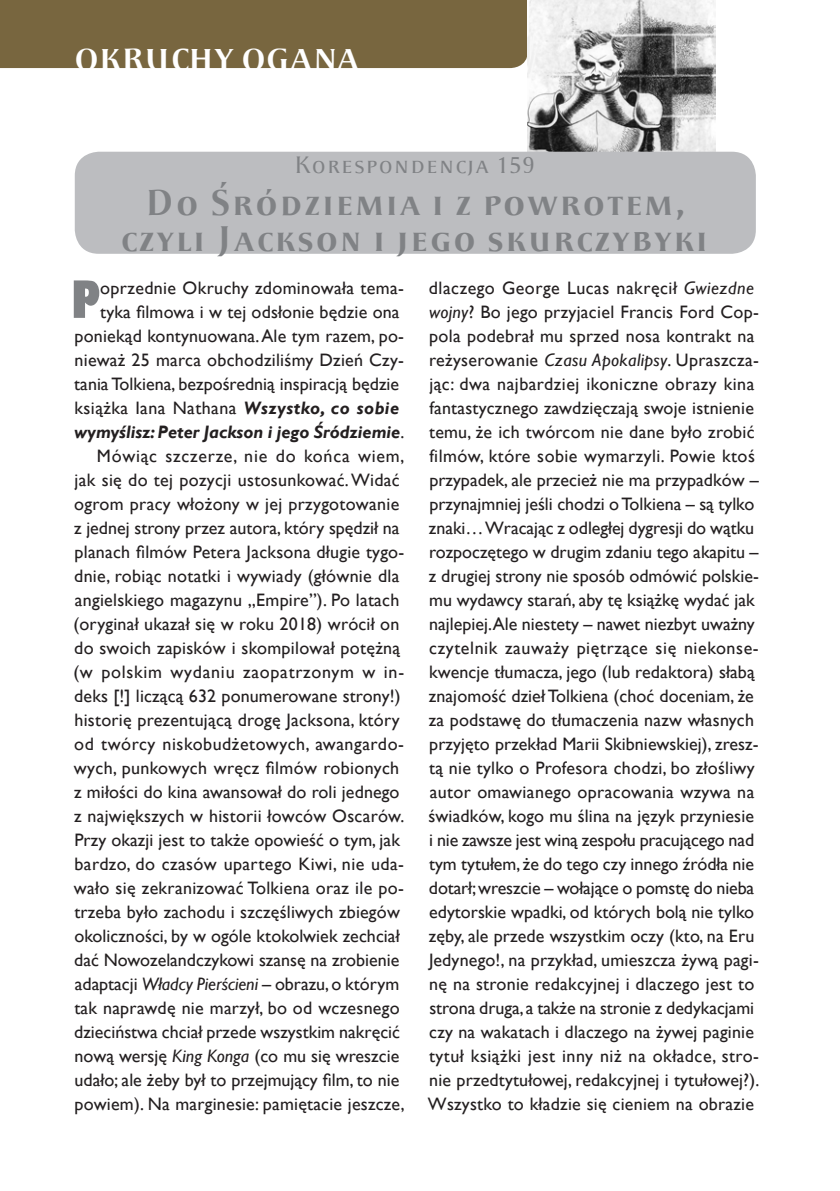
<style>
.page{position:relative;width:840px;height:1191px;background:#fff}
.page>*{position:absolute;margin:0;border:0;box-sizing:border-box;transform-origin:0 0}
.t1{font:800 condensed 50.2px "Gill Sans";color:#808285}
.t2{font:700 37.8px/36px "Apolonia TT";letter-spacing:.05em;color:#808285;text-align:center;scale:.95 1}
.t3{font:700 32px "Apolonia TT";color:#fff}
.t4{font:25.2px "Apolonia TT";letter-spacing:.05em;color:#808285;scale:.95 1}
.t5{font:18px/24px "Gill Sans";letter-spacing:.01em;color:#231f20}
.t6{font:18px "Gill Sans";letter-spacing:.04em;color:#231f20}
.t7{font:italic 700 18px "Gill Sans";color:#231f20}
.t8{font:18px "Gill Sans";letter-spacing:.03em;color:#231f20}
.s1{font-weight:700;font-style:italic}
.s2{font-weight:400;font-style:normal}
.s3{font-style:italic}
</style>
<div class="page">
<div style="left:0;top:0;width:527px;height:68px;background:#78663f"></div>
<img style="left:527px;top:0;width:187px;height:151px">
<div style="left:75px;top:152px;width:680px;height:102px;background:#bcbdc0;border-radius:24px"></div>
<h3 class="t3" style="left:74px;top:41px;width:287px">OKRUCHY OGANA</h3>
<h3 class="t4" style="left:293px;top:150px;width:255px">Korespondencja 159</h3>
<h2 class="t2" style="left:120px;top:185px;width:619px">Do Śródziemia i z powrotem, czyli Jackson i jego skurczybyki</h2>
<h1 class="t1" style="left:71px;top:268px;width:30px">P</h1>
<p class="t5" style="left:100px;top:276px;width:305px">oprzednie Okruchy zdominowała tema-</p>
<p class="t5" style="left:100px;top:300px;width:301px">tyka filmowa i w tej odsłonie będzie ona</p>
<p class="t5" style="left:74px;top:324px;width:331px">poniekąd kontynuowana. Ale tym razem, po-</p>
<p class="t5" style="left:74px;top:348px;width:331px">nieważ 25 marca obchodziliśmy Dzień Czy-</p>
<p class="t5" style="left:74px;top:372px;width:326px">tania Tolkiena, bezpośrednią inspiracją będzie</p>
<p class="t5" style="left:74px;top:396px;width:326px">książka Iana Nathana <span class="s1">Wszystko, co sobie</span></p>
<p class="t7" style="left:74px;top:421px;width:331px">wymyślisz: Peter Jackson i jego Śródziemie<span class="s2">.</span></p>
<p class="t6" style="left:97px;top:445px;width:309px">Mówiąc szczerze, nie do końca wiem,</p>
<p class="t5" style="left:75px;top:468px;width:326px">jak się do tej pozycji ustosunkować. Widać</p>
<p class="t5" style="left:74px;top:492px;width:326px">ogrom pracy włożony w jej przygotowanie</p>
<p class="t5" style="left:74px;top:516px;width:327px">z jednej strony przez autora, który spędził na</p>
<p class="t5" style="left:74px;top:540px;width:331px">planach filmów Petera Jacksona długie tygo-</p>
<p class="t5" style="left:74px;top:564px;width:326px">dnie, robiąc notatki i wywiady (głównie dla</p>
<p class="t5" style="left:75px;top:588px;width:326px">angielskiego magazynu „Empire”). Po latach</p>
<p class="t5" style="left:73px;top:612px;width:327px">(oryginał ukazał się w roku 2018) wrócił on</p>
<p class="t5" style="left:74px;top:636px;width:327px">do swoich zapisków i skompilował potężną</p>
<p class="t6" style="left:73px;top:661px;width:332px">(w polskim wydaniu zaopatrzonym w in-</p>
<p class="t5" style="left:74px;top:684px;width:328px">deks [!] liczącą 632 ponumerowane strony!)</p>
<p class="t5" style="left:74px;top:708px;width:326px">historię prezentującą drogę Jacksona, który</p>
<p class="t8" style="left:74px;top:733px;width:331px">od twórcy niskobudżetowych, awangardo-</p>
<p class="t5" style="left:74px;top:756px;width:327px">wych, punkowych wręcz filmów robionych</p>
<p class="t5" style="left:74px;top:780px;width:327px">z miłości do kina awansował do roli jednego</p>
<p class="t5" style="left:74px;top:804px;width:331px">z największych w historii łowców Oscarów.</p>
<p class="t5" style="left:74px;top:828px;width:327px">Przy okazji jest to także opowieść o tym, jak</p>
<p class="t5" style="left:74px;top:852px;width:331px">bardzo, do czasów upartego Kiwi, nie uda-</p>
<p class="t5" style="left:74px;top:876px;width:331px">wało się zekranizować Tolkiena oraz ile po-</p>
<p class="t5" style="left:74px;top:900px;width:327px">trzeba było zachodu i szczęśliwych zbiegów</p>
<p class="t5" style="left:74px;top:924px;width:327px">okoliczności, by w ogóle ktokolwiek zechciał</p>
<p class="t5" style="left:74px;top:948px;width:326px">dać Nowozelandczykowi szansę na zrobienie</p>
<p class="t5" style="left:75px;top:972px;width:325px">adaptacji <span class="s3">Władcy Pierścieni</span> – obrazu, o którym</p>
<p class="t5" style="left:74px;top:996px;width:326px">tak naprawdę nie marzył, bo od wczesnego</p>
<p class="t5" style="left:74px;top:1020px;width:327px">dzieciństwa chciał przede wszystkim nakręcić</p>
<p class="t5" style="left:74px;top:1044px;width:326px">nową wersję <span class="s3">King Konga</span> (co mu się wreszcie</p>
<p class="t5" style="left:74px;top:1068px;width:326px">udało; ale żeby był to przejmujący film, to nie</p>
<p class="t5" style="left:75px;top:1092px;width:331px">powiem). Na marginesie: pamiętacie jeszcze,</p>
<p class="t5" style="left:428px;top:276px;width:333px">dlaczego George Lucas nakręcił <span class="s3">Gwiezdne wojny</span>? Bo jego przyjaciel Francis Ford Cop&shy;pola podebrał mu sprzed nosa kontrakt na reżyserowanie <span class="s3">Czasu Apokalipsy</span>. Upraszcza&shy;jąc: dwa najbardziej ikoniczne obrazy kina fantastycznego zawdzięczają swoje istnienie temu, że ich twórcom nie dane było zrobić filmów, które sobie wymarzyli. Powie ktoś przypadek, ale przecież nie ma przypadków – przynajmniej jeśli chodzi o Tolkiena – są tylko znaki… Wracając z odległej dygresji do wątku rozpoczętego w drugim zdaniu tego akapitu – z drugiej strony nie sposób odmówić polskie&shy;mu wydawcy starań, aby tę książkę wydać jak najlepiej.Ale niestety – nawet niezbyt uważny czytelnik zauważy piętrzące się niekonse&shy;kwencje tłumacza, jego (lub redaktora) słabą znajomość dzieł Tolkiena (choć doceniam, że za podstawę do tłumaczenia nazw własnych przyjęto przekład Marii Skibniewskiej), zresz&shy;tą nie tylko o Profesora chodzi, bo złośliwy autor omawianego opracowania wzywa na świadków, kogo mu ślina na język przyniesie i nie zawsze jest winą zespołu pracującego nad tym tytułem, że do tego czy innego źródła nie dotarł; wreszcie – wołające o pomstę do nieba edytorskie wpadki, od których bolą nie tylko zęby, ale przede wszystkim oczy (kto, na Eru Jedynego!, na przykład, umieszcza żywą pagi&shy;nę na stronie redakcyjnej i dlaczego jest to strona druga, a także na stronie z dedykacjami czy na wakatach i dlaczego na żywej paginie tytuł książki jest inny niż na okładce, stro&shy;nie przedtytułowej, redakcyjnej i tytułowej?).<br>Wszystko to kładzie się cieniem na obrazie</p>
</div>
